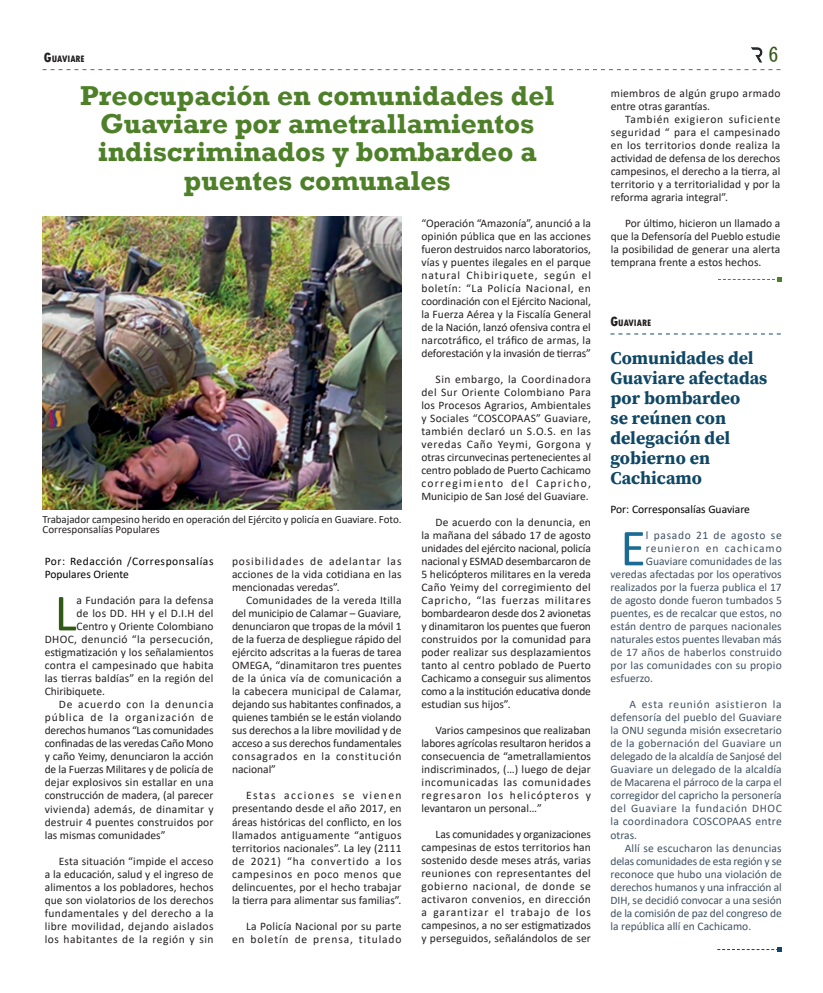
<style>
.page{position:relative;width:823px;height:993px;background:#fff}
.page>*{position:absolute;margin:0;border:0;box-sizing:border-box;transform-origin:0 0}
.t1{font:52.5px "Calibri";color:#1b6b94}
.t2{font:52.5px "Calibri";color:#315b15}
.t3{font:700 28px/28px "Rockwell";color:#4e7f29;text-align:center}
.t4{font:20px "MS Gothic";color:#315b15}
.t5{font:18px/20px "Source Serif Variable";color:#0f4765}
.t6{font:11.5px/13px "Calibri";letter-spacing:.01em;color:#231f20;text-align:justify}
.t7{font:11.5px/13px "Calibri";color:#3f5162;text-align:justify}
.t8{font:11.5px "Calibri";letter-spacing:-.015em;color:#231f20}
.t9{font:11.5px "Calibri";letter-spacing:.02em;color:#3f5162}
.t10{font:11.5px/13px "Calibri";letter-spacing:.045em;color:#000}
.t11{font:11.5px "Calibri";letter-spacing:.035em;color:#231f20}
.t12{font:11.5px "Calibri";letter-spacing:.03em;color:#231f20}
.t13{font:11.5px "Calibri";color:#000}
.t14{font:11.5px "Calibri";letter-spacing:.085em;color:#231f20}
.t15{font:11.5px "Calibri";letter-spacing:.065em;color:#231f20}
.t16{font:11.5px "Calibri";letter-spacing:.08em;color:#3f5162}
.t17{font:11.5px "Calibri";letter-spacing:.055em;color:#3f5162}
.t18{font:11px/10px "Calibri";letter-spacing:-.005em;color:#231f20}
.t19{font:800 condensed 9.8px "Tw Cen";color:#231f20}
.s1{font-size:14px}
</style>
<div class="page">
<img style="left:751px;top:47px;width:12px;height:16px">
<svg style="left:610px;top:333px;width:170px;height:1px"></svg>
<svg style="left:717px;top:947px;width:63px;height:4px"></svg>
<svg style="left:43px;top:69px;width:737px;height:1px"></svg>
<svg style="left:718px;top:277px;width:63px;height:4px"></svg>
<img style="left:43px;top:217px;width:358px;height:292px">
<p class="t19" style="left:44px;top:53px;width:42px"><span class="s1">G</span>UAVIARE</p>
<h3 class="t4" style="left:768px;top:45px;width:11px">6</h3>
<h2 class="t3" style="left:80px;top:82px;width:475px">Preocupación en comunidades del<br>Guaviare por ametrallamientos indiscriminados y bombardeo a puentes comunales</h2>
<p class="t6" style="left:610px;top:86px;width:171px">miembros de algún grupo armado entre otras garantías.</p>
<p class="t6" style="left:610px;top:112px;width:171px;text-indent:14px">También exigieron suficiente seguridad “ para el campesinado en los territorios donde realiza la actividad de defensa de los derechos campesinos, el derecho a la tierra, al territorio y a territorialidad y por la reforma agraria integral”.</p>
<p class="t6" style="left:610px;top:216px;width:171px;text-indent:14px">Por último, hicieron un llamado a que la Defensoría del Pueblo estudie la posibilidad de generar una alerta temprana frente a estos hechos.</p>
<p class="t6" style="left:421px;top:216px;width:171px">“Operación “Amazonía”, anunció a la opinión pública que en las acciones fueron destruidos narco laboratorios, vías y puentes ilegales en el parque natural Chibiriquete, según el boletín: “La Policía Nacional, en coordinación con el Ejército Nacional, la Fuerza Aérea y la Fiscalía General de la Nación, lanzó ofensiva contra el narcotráfico, el tráfico de armas, la deforestación y la invasión de tierras”</p>
<p class="t6" style="left:421px;top:372px;width:171px;text-indent:14px">Sin embargo, la Coordinadora del Sur Oriente Colombiano Para los Procesos Agrarios, Ambientales y Sociales “COSCOPAAS” Guaviare, también declaró un S.O.S. en las veredas Caño Yeymi, Gorgona y otras circunvecinas pertenecientes al centro poblado de Puerto Cachicamo corregimiento del Capricho, Municipio de San José del Guaviare.</p>
<p class="t6" style="left:421px;top:515px;width:171px;text-indent:14px">De acuerdo con la denuncia, en la mañana del sábado 17 de agosto unidades del ejército nacional, policía nacional y ESMAD desembarcaron de 5 helicópteros militares en la vereda Caño Yeimy del corregimiento del Capricho, “las fuerzas militares bombardearon desde dos 2 avionetas y dinamitaron los puentes que fueron construidos por la comunidad para poder realizar sus desplazamientos tanto al centro poblado de Puerto Cachicamo a conseguir sus alimentos como a la institución educativa donde estudian sus hijos”.</p>
<p class="t6" style="left:421px;top:723px;width:171px;text-indent:14px">Varios campesinos que realizaban labores agrícolas resultaron heridos a consecuencia de “ametrallamientos indiscriminados, (…) luego de dejar incomunicadas las comunidades regresaron los helicópteros y levantaron un personal…”</p>
<p class="t6" style="left:421px;top:827px;width:171px;text-indent:14px">Las comunidades y organizaciones campesinas de estos territorios han sostenido desde meses atrás, varias reuniones con representantes del gobierno nacional, de donde se activaron convenios, en dirección a garantizar el trabajo de los campesinos, a no ser estigmatizados y perseguidos, señalándolos de ser</p>
<p class="t19" style="left:610px;top:317px;width:42px"><span class="s1">G</span>UAVIARE</p>
<h3 class="t5" style="left:610px;top:347px;width:158px">Comunidades del<br>Guaviare afectadas por bombardeo<br>se reúnen con delegación del gobierno en<br>Cachicamo</h3>
<p class="t13" style="left:610px;top:501px;width:141px">Por: Corresponsalías Guaviare</p>
<h1 class="t1" style="left:620px;top:511px;width:27px">E</h1>
<p class="t17" style="left:645px;top:527px;width:137px">l pasado 21 de agosto se</p>
<p class="t18" style="left:43px;top:514px;width:360px">Trabajador campesino herido en operación del Ejército y policía en Guaviare. Foto.<br>Corresponsalías Populares</p>
<p class="t6" style="left:232px;top:554px;width:171px">posibilidades de adelantar las acciones de la vida cotidiana en las mencionadas veredas”.</p>
<p class="t6" style="left:232px;top:593px;width:171px;text-indent:14px">Comunidades de la vereda Itilla del municipio de Calamar – Guaviare, denunciaron que tropas de la móvil 1 de la fuerza de despliegue rápido del ejército adscritas a la fueras de tarea OMEGA, “dinamitaron tres puentes de la única vía de comunicación a la cabecera municipal de Calamar, dejando sus habitantes confinados, a quienes también se le están violando sus derechos a la libre movilidad y de acceso a sus derechos fundamentales consagrados en la constitución nacional”</p>
<p class="t6" style="left:232px;top:788px;width:171px;text-indent:14px">Estas acciones se vienen presentando desde el año 2017, en áreas históricas del conflicto, en los llamados antiguamente “antiguos territorios nacionales”. La ley (2111 de 2021) “ha convertido a los campesinos en poco menos que delincuentes, por el hecho trabajar la tierra para alimentar sus familias”.</p>
<p class="t6" style="left:232px;top:918px;width:171px;text-align:right">La Policía Nacional por su parte en boletín de prensa, titulado</p>
<p class="t16" style="left:645px;top:540px;width:137px">reunieron en cachicamo</p>
<p class="t7" style="left:645px;top:554px;width:137px">Guaviare comunidades de las</p>
<p class="t7" style="left:610px;top:567px;width:173px">veredas afectadas por los operativos</p>
<p class="t7" style="left:610px;top:580px;width:173px">realizados por la fuerza publica el 17</p>
<p class="t7" style="left:610px;top:593px;width:173px">de agosto donde fueron tumbados 5</p>
<p class="t7" style="left:610px;top:606px;width:173px">puentes, es de recalcar que estos, no</p>
<p class="t7" style="left:610px;top:619px;width:173px">están dentro de parques nacionales</p>
<p class="t7" style="left:610px;top:632px;width:173px">naturales estos puentes llevaban más</p>
<p class="t9" style="left:610px;top:644px;width:173px">de 17 años de haberlos construido</p>
<p class="t9" style="left:610px;top:657px;width:173px">por las comunidades con su propio</p>
<p class="t7" style="left:610px;top:671px;width:44px">esfuerzo.</p>
<p class="t7" style="left:610px;top:697px;width:173px;text-indent:19px">A esta reunión asistieron la defensoría del pueblo del Guaviare la ONU segunda misión exsecretario de la gobernación del Guaviare un delegado de la alcaldía de Sanjosé del Guaviare un delegado de la alcaldía de Macarena el párroco de la carpa el corregidor del capricho la personería del Guaviare la fundación DHOC la coordinadora COSCOPAAS entre otras.</p>
<p class="t7" style="left:610px;top:840px;width:173px;text-indent:14px">Allí se escucharon las denuncias delas comunidades de esta región y se reconoce que hubo una violación de derechos humanos y una infracción al DIH, se decidió convocar a una sesión de la comisión de paz del congreso de la república allí en Cachicamo.</p>
<p class="t10" style="left:45px;top:554px;width:170px">Por: Redacción /Corresponsalías<br>Populares Oriente</p>
<h1 class="t2" style="left:54px;top:576px;width:24px">L</h1>
<p class="t6" style="left:76px;top:593px;width:138px">a Fundación para la defensa</p>
<p class="t6" style="left:76px;top:606px;width:138px">de los DD. HH y el D.I.H del</p>
<p class="t6" style="left:76px;top:619px;width:138px">Centro y Oriente Colombiano</p>
<p class="t11" style="left:45px;top:631px;width:170px">DHOC, denunció “la persecución,</p>
<p class="t6" style="left:45px;top:645px;width:170px">estigmatización y los señalamientos</p>
<p class="t6" style="left:45px;top:658px;width:170px">contra el campesinado que habita</p>
<p class="t6" style="left:45px;top:671px;width:170px">las tierras baldías” en la región del</p>
<p class="t6" style="left:45px;top:684px;width:62px">Chiribiquete.</p>
<p class="t15" style="left:59px;top:696px;width:156px">De acuerdo con la denuncia</p>
<p class="t14" style="left:45px;top:709px;width:170px">pública de la organización de</p>
<p class="t8" style="left:45px;top:722px;width:170px">derechos humanos “Las comunidades</p>
<p class="t8" style="left:45px;top:735px;width:170px">confinadas de las veredas Caño Mono</p>
<p class="t6" style="left:45px;top:749px;width:170px">y caño Yeimy, denunciaron la acción</p>
<p class="t6" style="left:45px;top:762px;width:170px">de la Fuerzas Militares y de policía de</p>
<p class="t6" style="left:45px;top:775px;width:170px">dejar explosivos sin estallar en una</p>
<p class="t6" style="left:45px;top:788px;width:170px">construcción de madera, (al parecer</p>
<p class="t12" style="left:45px;top:800px;width:170px">vivienda) además, de dinamitar y</p>
<p class="t6" style="left:45px;top:814px;width:170px">destruir 4 puentes construidos por</p>
<p class="t6" style="left:45px;top:827px;width:122px">las mismas comunidades”</p>
<p class="t6" style="left:45px;top:853px;width:170px;text-indent:14px">Esta situación “impide el acceso a la educación, salud y el ingreso de alimentos a los pobladores, hechos que son violatorios de los derechos fundamentales y del derecho a la libre movilidad, dejando aislados los habitantes de la región y sin</p>
</div>
